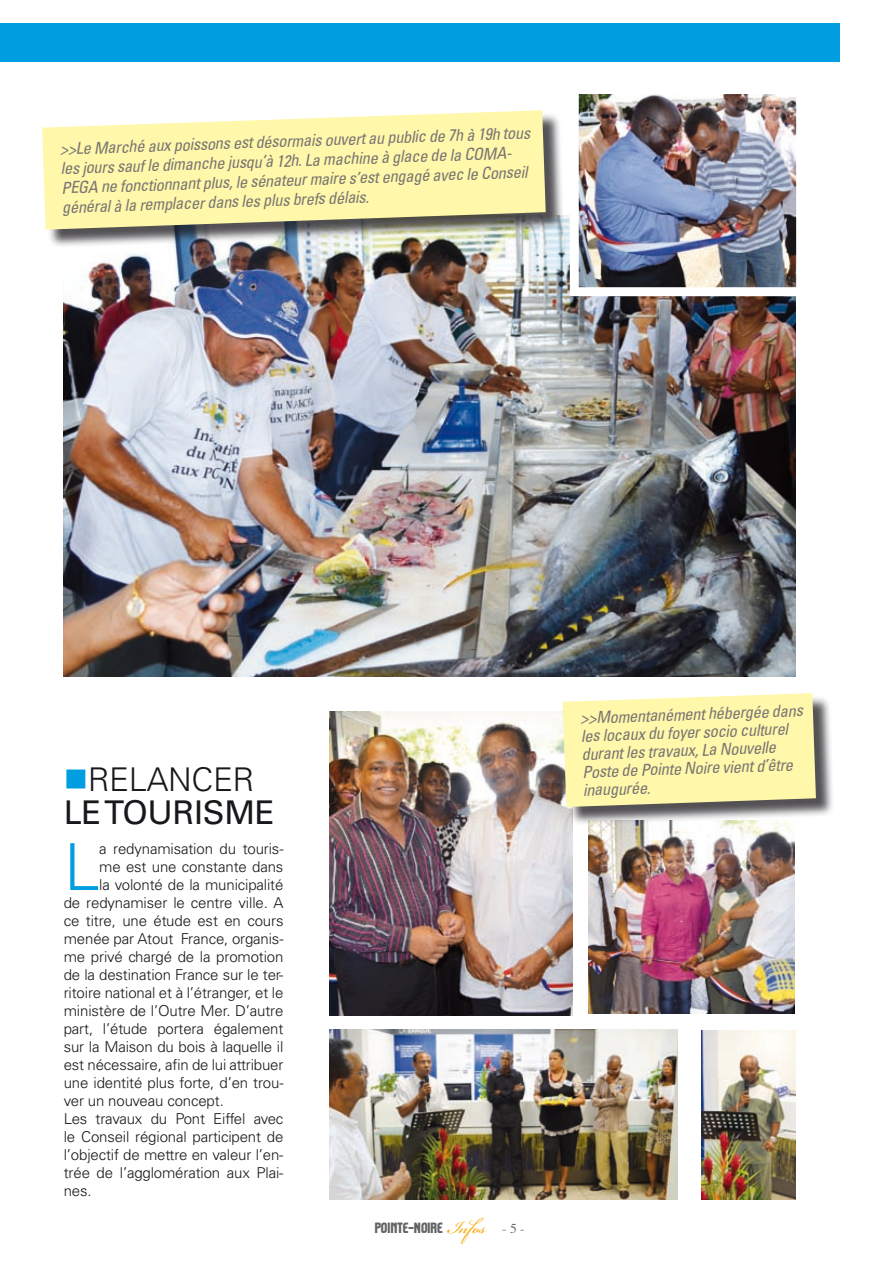
<style>
.page{position:relative;width:893px;height:1263px;background:#fff}
.page>*{position:absolute;margin:0;border:0;box-sizing:border-box;transform-origin:0 0}
.t1{font:300 64.8px "Univers";color:#009ee0}
.t2{font:32.7px/32.7px "Univers";color:#1a171c}
.t3{font:italic condensed 16.5px/18px "Univers LT Std";color:#797573}
.t4{font:300 15px "Univers";letter-spacing:-.01em;color:#1a171c}
.t5{font:13.5px "Komikazoom";color:#626365}
.s1{color:#009ee0}
.s2{font-weight:300}
.s3{font-family:"Bickham Script Pro";font-size:27px;color:#f6a700}
.s4{font-family:"Times"}
</style>
<div class="page">
<div style="left:0;top:23px;width:839px;height:39px;background:#009ee0"></div>
<img style="left:64px;top:255px;width:731px;height:422px">
<div style="left:44px;top:112px;width:532px;height:143px;background:#1a171c;opacity:.75"></div>
<svg style="left:42px;top:110px;width:504px;height:120px;background:#f3ecaa"></svg>
<img style="left:329px;top:1029px;width:349px;height:170px">
<img style="left:589px;top:832px;width:205px;height:181px">
<img style="left:329px;top:711px;width:244px;height:305px">
<img style="left:580px;top:95px;width:215px;height:191px">
<div style="left:570px;top:85px;width:235px;height:211px;border:9px solid #fff"></div>
<div style="left:565px;top:695px;width:283px;height:137px;background:#1a171c;opacity:.75"></div>
<svg style="left:563px;top:693px;width:253px;height:114px;background:#f7efa9"></svg>
<img style="left:702px;top:1030px;width:93px;height:169px">
<p class="t3" style="left:60px;top:139px;width:472px;line-height:19.5px;rotate:-2deg">&gt;&gt;Le Marché aux poissons est désormais ouvert au public de 7h à 19h tous les jours sauf le dimanche jusqu’à 12h. La machine à glace de la COMA-<br>PE GA ne fonctionnant plus, le sénateur maire s’est engagé avec le Conseil généralà la remplacer dans les plus brefs délais.</p>
<h2 class="t2" style="left:64px;top:764px;width:67px"><span class="s1">■</span><span class="s2">Relancer<br></span>LE TOURISME</h2>
<h1 class="t1" style="left:64px;top:828px;width:38px">L</h1>
<p class="t4" style="left:99px;top:840px;width:186px">a redynamisation du touris-</p>
<p class="t4" style="left:99px;top:858px;width:186px">me est une constante dans</p>
<p class="t4" style="left:99px;top:876px;width:186px">la volonté de la municipalité</p>
<p class="t4" style="left:64px;top:894px;width:221px">de redynamiser le centre ville. A</p>
<p class="t4" style="left:64px;top:912px;width:221px">ce titre, une étude est en cours</p>
<p class="t4" style="left:64px;top:930px;width:221px">menée par Atout France, organis-</p>
<p class="t4" style="left:64px;top:948px;width:221px">me privé chargé de la promotion</p>
<p class="t4" style="left:64px;top:966px;width:221px">de la destination France sur le ter-</p>
<p class="t4" style="left:64px;top:984px;width:221px">ritoire national et à l’étranger, et le</p>
<p class="t4" style="left:64px;top:1002px;width:221px">ministère de l’Outre Mer. D’autre</p>
<p class="t4" style="left:64px;top:1020px;width:221px">part, l’étude portera également</p>
<p class="t4" style="left:64px;top:1038px;width:221px">sur la Maison du bois à laquelle il</p>
<p class="t4" style="left:64px;top:1056px;width:221px">est nécessaire, afin de lui attribuer</p>
<p class="t4" style="left:64px;top:1074px;width:221px">une identité plus forte, d’en trou-</p>
<p class="t4" style="left:64px;top:1092px;width:162px">ver un nouveau concept.</p>
<p class="t4" style="left:64px;top:1110px;width:221px">Les travaux du Pont Eiffel avec</p>
<p class="t4" style="left:64px;top:1128px;width:221px">le Conseil régional participent de</p>
<p class="t4" style="left:64px;top:1146px;width:221px">l’objectif de mettre en valeur l’en-</p>
<p class="t4" style="left:64px;top:1164px;width:221px">trée de l’agglomération aux Plai-</p>
<p class="t4" style="left:64px;top:1182px;width:29px">nes.</p>
<p class="t3" style="left:580px;top:709px;width:224px;rotate:-2deg">&gt;&gt;Momentanément hébergée dans les locaux du foyer socio culturel durant les travaux, La Nouvelle<br>Poste de Pointe Noire vient d’être inaugurée.</p>
<p class="t5" style="left:375px;top:1219px;width:151px">POINTE-NOIRE <span class="s3">Infos</span> <span class="s4">- 5 -</span></p>
</div>
